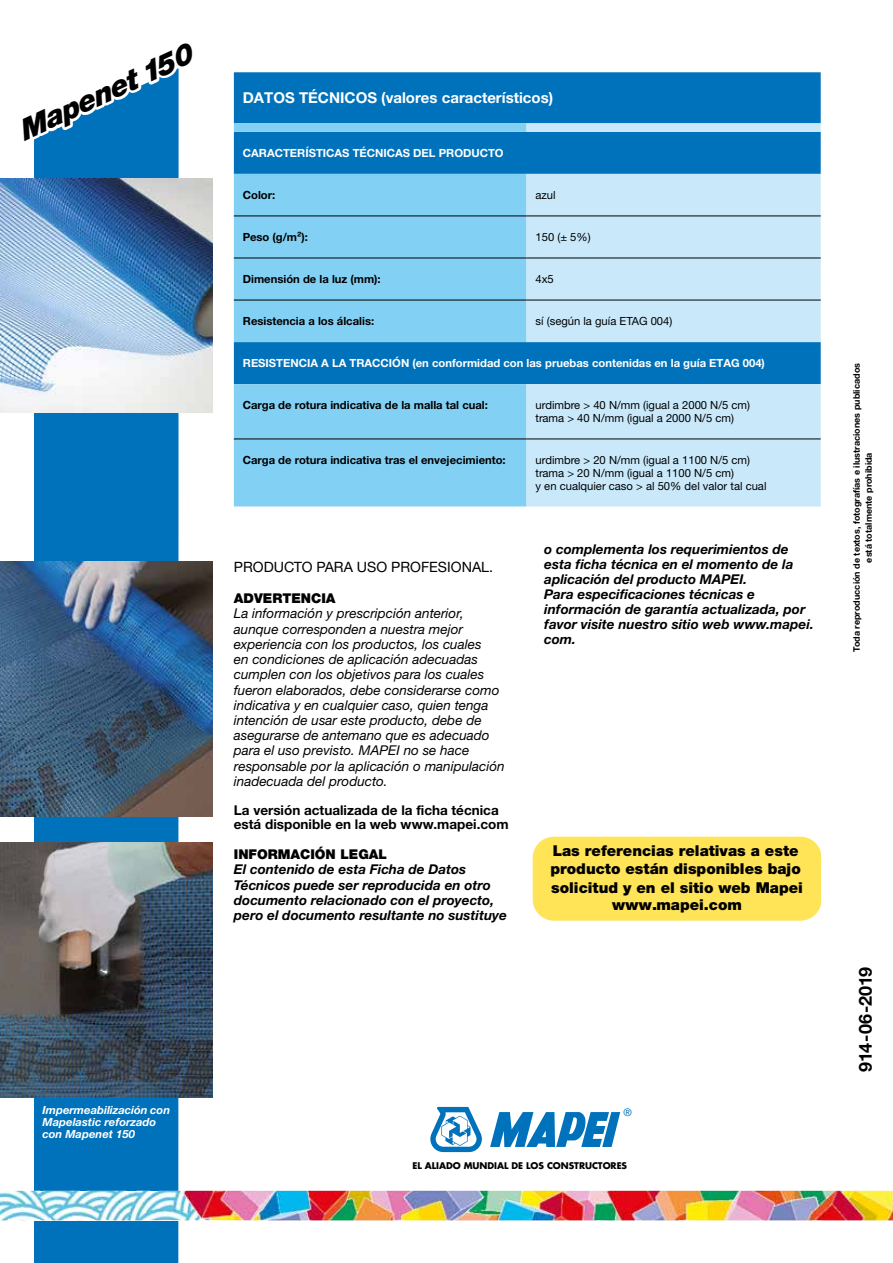
<style>
.page{position:relative;width:893px;height:1263px;background:#fff}
.page>*{position:absolute;margin:0;border:0;box-sizing:border-box;transform-origin:0 0}
.t1{font:italic 900 28.95px "Helvetica Neue LTW1 G";color:#000}
.t2{font:700 18px "Helvetica Neue LTW1 G";letter-spacing:-.015em;color:#000}
.t3{font:900 15px/18px "Helvetica Neue LTW1 G";color:#000}
.t4{font:700 15px "Helvetica Neue LTW1 G";color:#fff}
.t5{font:14.25px "Helvetica Neue LTW1 G";color:#000}
.t6{font:italic 13.5px/15.3px "Helvetica Neue LTW1 G";color:#000}
.t7{font:italic 700 13.5px/15px "Helvetica Neue LTW1 G";color:#000}
.t8{font:700 13.5px/14.4px "Helvetica Neue LTW1 G";color:#000}
.t9{font:900 13.5px "Helvetica Neue LTW1 G";color:#000}
.t10{font:11.25px/12.8px "Helvetica Neue LTW1 G";color:#000}
.t11{font:700 11.25px "Helvetica Neue LTW1 G";color:#000}
.t12{font:700 11.25px "Helvetica Neue LTW1 G";color:#fff}
.t13{font:italic 700 11.25px/12px "Helvetica Neue LTW1 G";color:#fff}
.t14{font:10.5px "Helvetica Neue LTW1 G";color:#006fb9}
.t15{font:700 9px/12px "Helvetica Neue LTW1 G";color:#000;text-align:center}
.t16{font:700 9px "Futura";letter-spacing:-.005em;color:#000}
</style>
<div class="page">
<div style="left:34px;top:153px;width:145px;height:1110px;background:#0072bb"></div>
<img style="left:0;top:1191px;width:893px;height:29px">
<div style="left:234px;top:72px;width:587px;height:51px;background:#0072bb"></div>
<svg style="left:234px;top:123px;width:292px;height:383px;background:#65bae6"></svg>
<svg style="left:526px;top:123px;width:295px;height:383px;background:#9bcdeb"></svg>
<hr style="left:234px;top:216px;width:292px;height:1px;background:#000">
<hr style="left:526px;top:216px;width:295px;height:1px;background:#000">
<hr style="left:234px;top:258px;width:292px;height:1px;background:#000">
<hr style="left:526px;top:258px;width:295px;height:1px;background:#000">
<hr style="left:234px;top:300px;width:292px;height:1px;background:#000">
<hr style="left:526px;top:300px;width:295px;height:1px;background:#000">
<hr style="left:234px;top:439px;width:292px;height:1px;background:#000">
<hr style="left:526px;top:439px;width:295px;height:1px;background:#000">
<svg style="left:34px;top:68px;width:145px;height:85px"></svg>
<img style="left:0;top:179px;width:213px;height:233px">
<img style="left:0;top:561px;width:213px;height:255px">
<img style="left:0;top:842px;width:213px;height:255px">
<svg style="left:490px;top:1112px;width:130px;height:35px"></svg>
<svg style="left:430px;top:1107px;width:52px;height:45px"></svg>
<div style="left:533px;top:837px;width:288px;height:84px;background:#ffe458"></div>
<h1 class="t1" style="left:13px;top:116px;width:190px;rotate:-25deg">Mapenet 150</h1>
<p class="t4" style="left:243px;top:89px;width:312px">DATOS TÉCNICOS (valores característicos)</p>
<p class="t12" style="left:243px;top:146px;width:262px">CARACTERÍSTICAS TÉCNICAS DEL PRODUCTO</p>
<p class="t11" style="left:243px;top:188px;width:34px">Color:</p>
<p class="t10" style="left:535px;top:188px;width:22px">azul</p>
<p class="t11" style="left:243px;top:230px;width:67px">Peso (g/m²):</p>
<p class="t10" style="left:535px;top:231px;width:57px">150 (± 5%)</p>
<p class="t11" style="left:243px;top:272px;width:139px">Dimensión de la luz (mm):</p>
<p class="t10" style="left:535px;top:273px;width:20px">4x5</p>
<p class="t11" style="left:243px;top:314px;width:133px">Resistencia a los álcalis:</p>
<p class="t10" style="left:535px;top:315px;width:138px">sí (según la guía ETAG 004)</p>
<p class="t12" style="left:243px;top:356px;width:524px">RESISTENCIA A LA TRACCIÓN (en conformidad con las pruebas contenidas en la guía ETAG 004)</p>
<p class="t11" style="left:243px;top:398px;width:247px">Carga de rotura indicativa de la malla tal cual:</p>
<p class="t10" style="left:535px;top:399px;width:216px">urdimbre &gt; 40 N/mm (igual a 2000 N/5 cm) trama &gt; 40 N/mm (igual a 2000 N/5 cm)</p>
<p class="t11" style="left:243px;top:453px;width:264px">Carga de rotura indicativa tras el envejecimiento:</p>
<p class="t10" style="left:535px;top:454px;width:232px">urdimbre &gt; 20 N/mm (igual a 1100 N/5 cm) trama &gt; 20 N/mm (igual a 1100 N/5 cm)<br>y en cualquier caso &gt; al 50% del valor tal cual</p>
<p class="t5" style="left:234px;top:558px;width:261px">PRODUCTO PARA USO PROFESIONAL.</p>
<p class="t9" style="left:234px;top:590px;width:103px">ADVERTENCIA</p>
<p class="t6" style="left:234px;top:606px;width:272px">La información y prescripción anterior, aunque corresponden a nuestra mejor experiencia con los productos, los cuales<br>en condiciones de aplicación adecuadas cumplen con los objetivos para los cuales fueron elaborados, debe considerarse como indicativa y en cualquier caso, quien tenga intención de usar este producto, debe de asegurarse de antemano que es adecuado para el uso previsto. MAPEI no se hace responsable por la aplicación o manipulación inadecuada del producto.</p>
<p class="t8" style="left:234px;top:803px;width:276px">La versión actualizada de la ficha técnica está disponible en la web www.mapei.com</p>
<p class="t9" style="left:234px;top:846px;width:155px">INFORMACIÓN LEGAL</p>
<p class="t7" style="left:234px;top:862px;width:275px">El contenido de esta Ficha de Datos Técnicos puede ser reproducida en otro documento relacionado con el proyecto, pero el documento resultante no sustituye</p>
<p class="t7" style="left:544px;top:542px;width:271px">o complementa los requerimientos de esta ficha técnica en el momento de la aplicación del producto MAPEI.<br>Para especificaciones técnicas e información de garantía actualizada, por favor visite nuestro sitio web www.mapei. com.</p>
<p class="t3" style="left:550px;top:841px;width:252px">Las referencias relativas a este producto están disponibles bajo</p>
<p class="t3" style="left:551px;top:880px;width:253px;line-height:16.5px;text-align:center">solicitud y en el sitio web Mapei www.mapei.com</p>
<p class="t13" style="left:43px;top:1103px;width:129px">Impermeabilización con<br>Mapelastic reforzado con Mapenet 150</p>
<p class="t14" style="left:624px;top:1106px;width:10px">®</p>
<p class="t16" style="left:412px;top:1160px;width:216px">EL ALIADO MUNDIAL DE LOS CONSTRUCTORES</p>
<p class="t15" style="left:850px;top:652px;width:290px;rotate:-90deg">Toda reproducción de textos, fotografías e ilustraciones publicados está totalmente prohibida</p>
<h2 class="t2" style="left:854px;top:1071px;width:106px;rotate:-90deg">914-06-2019</h2>
</div>
